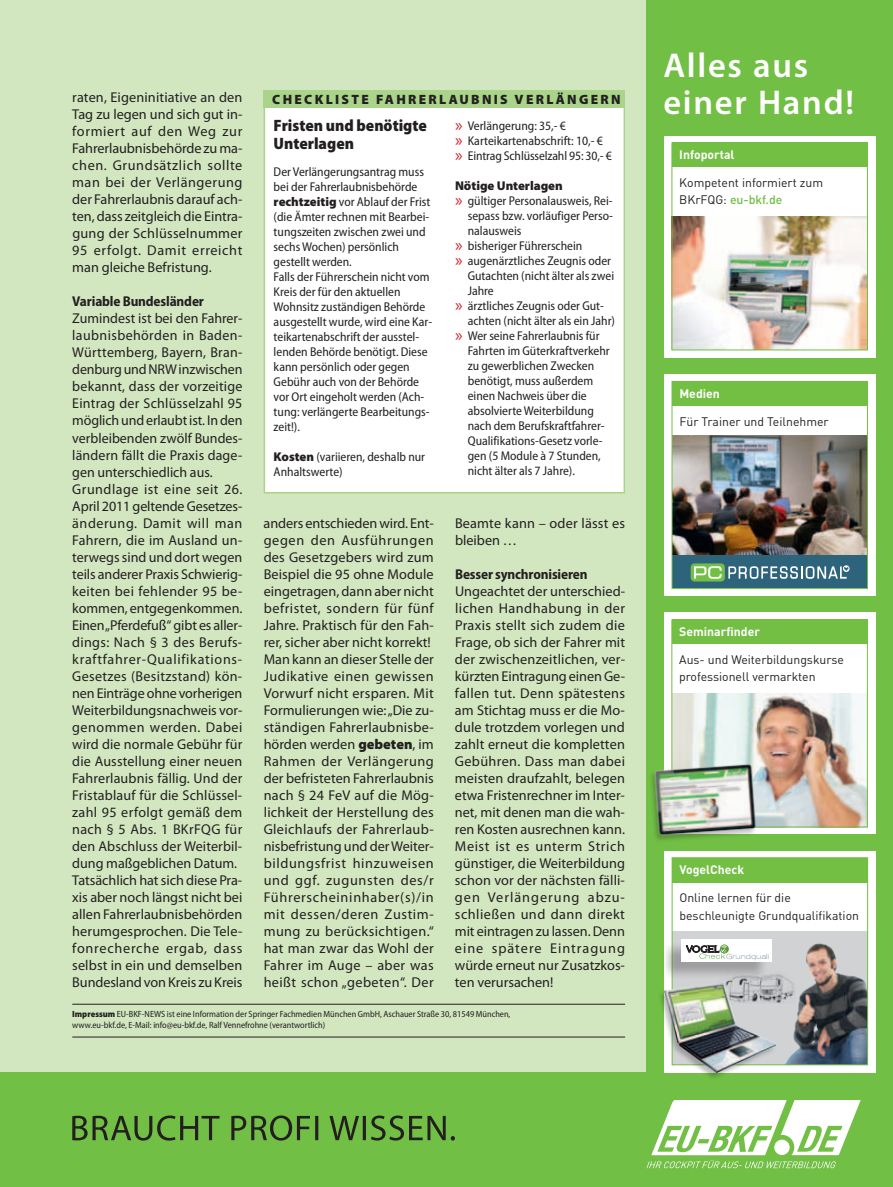
<style>
.page{position:relative;width:893px;height:1187px;background:#fff}
.page>*{position:absolute;margin:0;border:0;box-sizing:border-box;transform-origin:0 0}
.t1{font:600 34.5px/37.5px "Myriad Pro";letter-spacing:.05em;color:#fff}
.t2{font:900 semi-condensed 16.5px/18px "Myriad Pro";color:#231f20}
.t3{font:14.25px/17px "Myriad Pro";letter-spacing:.01em;color:#231f20}
.t4{font:700 semi-condensed 14.25px "Myriad Pro";letter-spacing:-.01em;color:#231f20}
.t5{font:900 13.5px "Myriad Pro";letter-spacing:.17em;color:#231f20}
.t6{font:semi-condensed 12.75px/15px "Myriad Pro";color:#231f20}
.t7{font:900 12.75px "Myriad Pro";color:#231f20}
.t8{font:12.3px/17.4px "DIN";color:#231f20}
.t9{font:700 12.3px "DIN";color:#fff}
.t10{font:semi-condensed 9px/10.8px "Myriad Pro";color:#231f20}
.t11{font:300 expanded 7.35px "Akzidenz Grotesk BE";color:#94a2aa}
.s1{font-weight:900;font-stretch:normal}
.s2{font-stretch:normal;font-size:18px;color:#d1232a}
.s3{font-weight:900}
.s4{font-weight:500;color:#72bf43}
</style>
<div class="page">
<div style="left:0;top:0;width:893px;height:1186px;background:#d2e7c0"></div>
<div style="left:0;top:1071px;width:656px;height:115px;background:#71bf44"></div>
<svg style="left:72px;top:1115px;width:383px;height:25px"></svg>
<div style="left:646px;top:0;width:247px;height:1186px;background:#71bf44"></div>
<div style="left:664px;top:136px;width:211px;height:221px;background:#fff"></div>
<div style="left:664px;top:374px;width:211px;height:221px;background:#fff"></div>
<div style="left:664px;top:612px;width:211px;height:222px;background:#fff"></div>
<div style="left:664px;top:850px;width:211px;height:222px;background:#fff"></div>
<svg style="left:646px;top:1100px;width:215px;height:68px"></svg>
<hr style="left:72px;top:1003px;width:553px;height:1px;background:#231f20">
<hr style="left:72px;top:1036px;width:553px;height:1px;background:#231f20">
<img style="left:673px;top:693px;width:193px;height:132px">
<div style="left:672px;top:619px;width:195px;height:25px;background:#72bf43"></div>
<div style="left:671px;top:619px;width:197px;height:208px;border:1px solid #72bf43"></div>
<img style="left:651px;top:755px;width:113px;height:85px">
<img style="left:674px;top:435px;width:192px;height:120px">
<div style="left:672px;top:381px;width:195px;height:25px;background:#72bf43"></div>
<div style="left:672px;top:555px;width:195px;height:33px;background:#2e637c"></div>
<div style="left:691px;top:563px;width:34px;height:18px;background:#71bf44;border-radius:4px"></div>
<svg style="left:694px;top:566px;width:28px;height:12px"></svg>
<svg style="left:728px;top:565px;width:121px;height:13px"></svg>
<div style="left:672px;top:381px;width:196px;height:208px;border:1px solid #72bf43"></div>
<div style="left:672px;top:931px;width:196px;height:133px;background:#d1d2d4"></div>
<img style="left:726px;top:979px;width:40px;height:3px">
<div style="left:672px;top:857px;width:196px;height:25px;background:#72bf43"></div>
<img style="left:766px;top:939px;width:100px;height:124px">
<div style="left:672px;top:857px;width:196px;height:208px;border:1px solid #72bf43"></div>
<div style="left:657px;top:982px;width:119px;height:98px;background:#231f20;opacity:.3"></div>
<img style="left:665px;top:983px;width:110px;height:89px">
<div style="left:661px;top:940px;width:107px;height:39px;background:#231f20;opacity:.3"></div>
<div style="left:681px;top:939px;width:90px;height:23px;background:#fff"></div>
<svg style="left:686px;top:944px;width:43px;height:14px"></svg>
<div style="left:672px;top:142px;width:195px;height:25px;background:#72bf43"></div>
<img style="left:673px;top:216px;width:193px;height:132px">
<div style="left:671px;top:142px;width:197px;height:208px;border:1px solid #72bf43"></div>
<div style="left:264px;top:97px;width:360px;height:395px;background:#fff"></div>
<div style="left:264px;top:97px;width:361px;height:396px;border:2px solid #aad489"></div>
<div style="left:264px;top:90px;width:361px;height:17px;background:#aad489"></div>
<p class="t3" style="left:72px;top:89px;width:172px;text-align:justify">raten, Eigeninitiative an den Tag zu legen und sich gut in&shy;formiert auf den Weg zur Fahrerlaubnisbehörde zu ma&shy;chen. Grundsätzlich sollte man bei der Verlängerung der Fahrerlaubnis darauf ach&shy;ten, dass zeitgleich die Eintra&shy;gung der Schlüsselnummer 95 erfolgt. Damit erreicht man gleiche Befristung.</p>
<p class="t4" style="left:72px;top:293px;width:133px">Variable Bundesländer</p>
<p class="t3" style="left:72px;top:310px;width:172px">Zumindest ist bei den Fahrer&shy;laubnisbehörden in Baden-<br>Württemberg, Bayern, Bran&shy;denburgundNRWinzwischen bekannt, dass der vorzeitige<br>Eintrag der Schlüsselzahl 95 möglichunderlaubtist. Inden verbleibenden zwölf Bundes&shy;ländern fällt die Praxis dage&shy;gen unterschiedlich aus.<br>Grundlage ist eine seit 26.<br>April 2011 geltendeGesetzes&shy;änderung. Damit will man<br>Fahrern, die im Ausland un&shy;terwegs sind und dort wegen teils anderer Praxis Schwierig&shy;keiten bei fehlender 95 be&shy;kommen, entgegenkommen.<br>Einen„Pferdefuß“ gibt es aller&shy;dings: Nach § 3 des Berufs&shy;kraftfahrer-Qualifikations-<br>Gesetzes (Besitzstand) kön&shy;nen Einträge ohne vorherigen<br>Weiterbildungsnachweis vor&shy;genommen werden. Dabei wird die normale Gebühr für die Ausstellung einer neuen<br>Fahrerlaubnis fällig. Und der<br>Fristablauf für die Schlüssel&shy;zahl 95 erfolgt gemäß dem nach § 5 Abs. 1 BKrFQG für den Abschluss der Weiterbil&shy;dung maßgeblichen Datum.<br>Tatsächlich hat sich diese Pra&shy;xis aber noch längst nicht bei allen Fahrerlaubnisbehörden herumgesprochen. Die Tele&shy;fonrecherche ergab, dass selbst in ein und demselben<br>Bundesland von Kreis zu Kreis</p>
<p class="t5" style="left:272px;top:92px;width:348px">checkliste Fahrerlaubn is verlän gern</p>
<p class="t2" style="left:274px;top:116px;width:155px">Fristen und benötigte<br>Unterlagen</p>
<p class="t6" style="left:274px;top:164px;width:160px">Der Verlängerungsantrag muss bei der Fahrerlaubnisbehörde <span class="s1">rechtzeitig</span> vor Ablauf der Frist (die Ämter rechnen mit Bearbei&shy;tungszeiten zwischen zwei und sechs Wochen) persönlich gestellt werden.<br>Falls der Führerschein nicht vom<br>Kreis der für den aktuellen<br>Wohnsitz zuständigen Behörde ausgestellt wurde, wird eine Kar&shy;teikartenabschrift der ausstel&shy;lenden Behörde benötigt. Diese kann persönlich oder gegen<br>Gebühr auch von der Behörde vor Ort eingeholt werden (Ach&shy;tung: verlängerte Bearbeitungs&shy;zeit!).</p>
<p class="t6" style="left:274px;top:449px;width:153px"><span class="s1">Kosten</span> (variieren, deshalb nur<br>Anhaltswerte)</p>
<p class="t6" style="left:455px;top:119px;width:158px"><span class="s2">»</span> Verlängerung: 35,- €<br><span class="s2">»</span> Karteikartenabschrift: 10,- € <span class="s2">»</span> Eintrag Schlüsselzahl 95: 30,- €</p>
<p class="t7" style="left:455px;top:179px;width:109px">Nötige Unterlagen</p>
<p class="t6" style="left:455px;top:194px;width:159px"><span class="s2">»</span> gültiger Personalausweis, Rei-</p>
<p class="t6" style="left:468px;top:209px;width:147px">sepass bzw. vorläufiger Perso-</p>
<p class="t6" style="left:468px;top:224px;width:55px">nalausweis</p>
<p class="t6" style="left:455px;top:239px;width:129px"><span class="s2">»</span> bisheriger Führerschein</p>
<p class="t6" style="left:455px;top:254px;width:158px"><span class="s2">»</span> augenärztliches Zeugnis oder</p>
<p class="t6" style="left:468px;top:269px;width:148px">Gutachten (nicht älter als zwei</p>
<p class="t6" style="left:468px;top:284px;width:28px">Jahre</p>
<p class="t6" style="left:455px;top:299px;width:150px"><span class="s2">»</span> ärztliches Zeugnis oder Gut-</p>
<p class="t6" style="left:468px;top:314px;width:149px">achten (nicht älter als ein Jahr)</p>
<p class="t6" style="left:455px;top:329px;width:146px"><span class="s2">»</span> Wer seine Fahrerlaubnis für</p>
<p class="t6" style="left:468px;top:344px;width:143px">Fahrten im Güterkraftverkehr</p>
<p class="t6" style="left:468px;top:359px;width:128px">zu gewerblichen Zwecken</p>
<p class="t6" style="left:468px;top:374px;width:127px">benötigt, muss außerdem</p>
<p class="t6" style="left:468px;top:389px;width:120px">einen Nachweis über die</p>
<p class="t6" style="left:468px;top:404px;width:128px">absolvierte Weiterbildung</p>
<p class="t6" style="left:468px;top:419px;width:138px">nach dem Berufskraftfahrer-</p>
<p class="t6" style="left:468px;top:434px;width:137px">Qualifikations-Gesetz vorle-</p>
<p class="t6" style="left:468px;top:449px;width:135px">gen (5 Module à 7 Stunden,</p>
<p class="t6" style="left:468px;top:464px;width:109px">nicht älter als 7 Jahre).</p>
<p class="t3" style="left:264px;top:514px;width:172px">anders entschiedenwird. Ent&shy;gegen den Ausführungen des Gesetzgebers wird zum<br>Beispiel die 95 ohne Module eingetragen, dann aber nicht befristet, sondern für fünf<br>Jahre. Praktisch für den Fah&shy;rer, sicher aber nicht korrekt!<br>Man kann an dieser Stelle der<br>Judikative einen gewissen<br>Vorwurf nicht ersparen. Mit<br>Formulierungen wie:„Die zu&shy;ständigen Fahrerlaubnisbe&shy;hörden werden <span class="s3">gebeten</span>, im<br>Rahmen der Verlängerung der befristeten Fahrerlaubnis nach § 24 FeV auf die Mög&shy;lichkeit der Herstellung des<br>Gleichlaufs der Fahrerlaub&shy;nisbefristung und derWeiter&shy;bildungsfrist hinzuweisen und ggf. zugunsten des/r<br>Führerscheininhaber(s)/in mit dessen/deren Zustim&shy;mung zu berücksichtigen.“ hat man zwar das Wohl der<br>Fahrer im Auge – aber was heißt schon „gebeten“. Der</p>
<p class="t3" style="left:455px;top:514px;width:172px">Beamte kann – oder lässt es bleiben …</p>
<p class="t4" style="left:455px;top:566px;width:134px">Besser synchronisieren</p>
<p class="t3" style="left:455px;top:582px;width:172px;text-align:justify">Ungeachtet der unterschied&shy;lichen Handhabung in der Praxis stellt sich zudem die Frage, ob sich der Fahrer mit der zwischenzeitlichen, ver&shy;kürzten Eintragung einenGe&shy;fallen tut. Denn spätestens am Stichtag muss er die Mo&shy;dule trotzdem vorlegen und zahlt erneut die kompletten Gebühren. Dass man dabei meisten draufzahlt, belegen etwa Fristenrechner im Inter&shy;net, mit denen man die wah&shy;ren Kosten ausrechnen kann.<br>Meist ist es unterm Strich günstiger, die Weiterbildung schon vor der nächsten fälli&shy;gen Verlängerung abzu&shy;schließen und dann direkt mit eintragen zu lassen.Denn eine spätere Eintragung würde erneut nur Zusatzkos&shy;ten verursachen!</p>
<p class="t10" style="left:72px;top:1009px;width:440px"><span class="s3">Impressum</span> EU-BKF-NEWS ist eine Information der Springer Fachmedien München GmbH, Aschauer Straße 30, 81549 München, www.eu-bkf.de, E-Mail: info@eu-bkf.de, Ralf Vennefrohne (verantwortlich)</p>
<h1 class="t1" style="left:663px;top:46px;width:192px">Alles aus einer Hand!</h1>
<p class="t9" style="left:679px;top:146px;width:57px">Infoportal</p>
<p class="t8" style="left:679px;top:173px;width:145px">Kompetent informiert zum<br>BKrFQG: <span class="s4">eu-bkf.de</span></p>
<p class="t9" style="left:679px;top:385px;width:42px">Medien</p>
<p class="t8" style="left:679px;top:413px;width:151px">Für Trainer und Teilnehmer</p>
<p class="t9" style="left:679px;top:623px;width:82px">Seminarfinder</p>
<p class="t8" style="left:679px;top:650px;width:166px">Aus- und Weiterbildungskurse professionell vermarkten</p>
<p class="t9" style="left:679px;top:861px;width:66px">VogelCheck</p>
<p class="t8" style="left:679px;top:888px;width:181px">Online lernen für die beschleunigte Grundqualifikation</p>
<p class="t11" style="left:726px;top:952px;width:45px">Grundquali</p>
</div>
